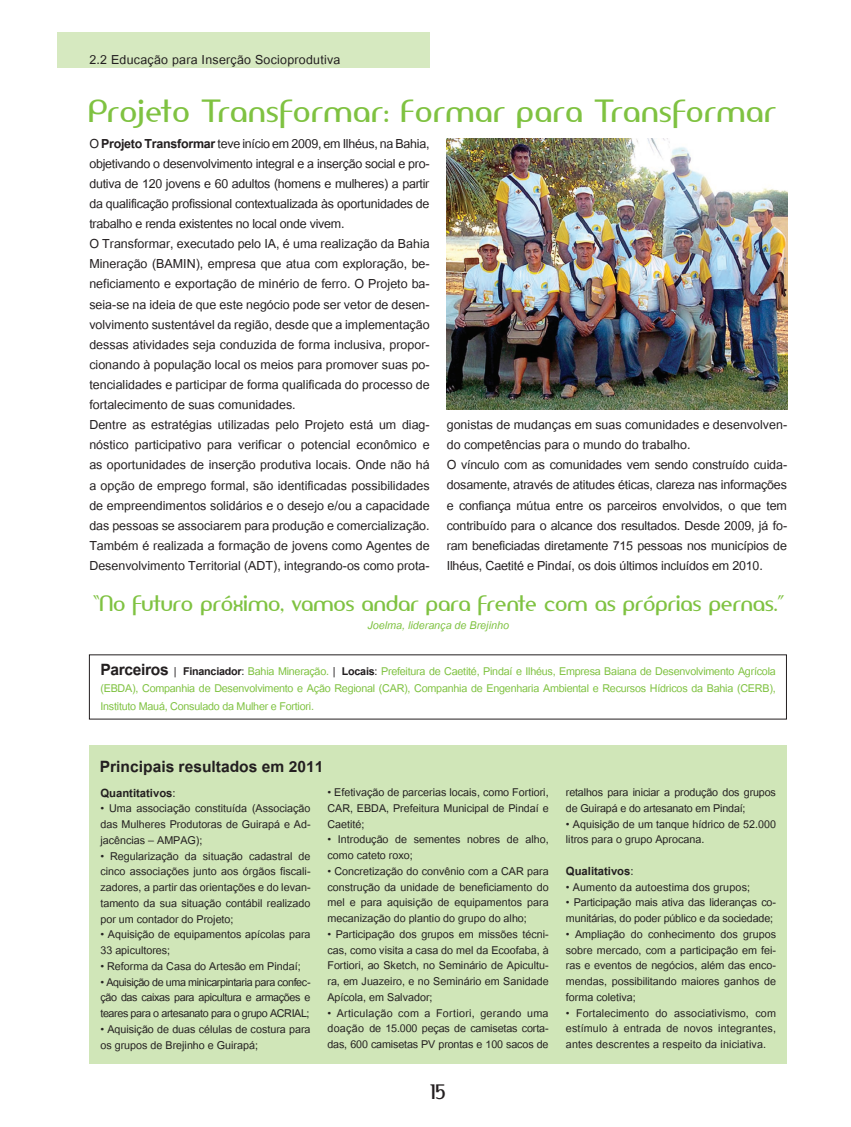
<style>
.page{position:relative;width:851px;height:1127px;background:#fff}
.page>*{position:absolute;margin:0;border:0;box-sizing:border-box;transform-origin:0 0}
.t1{font:30px "Amerika Sans";letter-spacing:.015em;color:#7fc241}
.t2{font:700 21.75px "Utsaah";color:#231f20}
.t3{font:21px "Amerika Sans";letter-spacing:-.01em;color:#7fc241}
.t4{font:19.5px "Amerika Sans";color:#231f20}
.t5{font:17.4px/20.1px "Utsaah";color:#231f20}
.t6{font:700 15.75px "Utsaah";color:#231f20}
.t7{font:15px/15.8px "Utsaah";color:#231f20;text-align:justify}
.t8{font:15px/17.5px "Utsaah";letter-spacing:-.015em;color:#7fc241;text-align:justify}
.t9{font:italic 15px "Utsaah";color:#7fc241}
.s1{font-weight:700}
.s2{font-weight:700;font-size:21.75px;color:#231f20}
.s3{color:#231f20}
.s4{font-weight:700;color:#231f20}
.s5{font-weight:400}
</style>
<div class="page">
<div style="left:57px;top:32px;width:372px;height:36px;background:#d6e9c0"></div>
<img style="left:446px;top:139px;width:341px;height:270px">
<div style="left:89px;top:745px;width:697px;height:318px;background:#d0e6b8"></div>
<p class="t5" style="left:89px;top:50px;width:252px">2.2 Educação para Inserção Socioprodutiva</p>
<h1 class="t1" style="left:88px;top:92px;width:689px">Projeto Transformar: Formar para Transformar</h1>
<p class="t5" style="left:89px;top:135px;width:342px">O <span class="s1">Projeto Transformar</span> teve início em 2009, em Ilhéus, na Bahia, objetivando o desenvolvimento integral e a inserção social e pro&shy;dutiva de 120 jovens e 60 adultos (homens e mulheres) a partir da qualificação profissional contextualizada às oportunidades de trabalho e renda existentes no local onde vivem.<br>O Transformar, executado pelo IA, é uma realização da Bahia Mineração (BAMIN), empresa que atua com exploração, be&shy;neficiamento e exportação de minério de ferro. O Projeto ba&shy;seia-se na ideia de que este negócio pode ser vetor de desen&shy;volvimento sustentável da região, desde que a implementação dessas atividades seja conduzida de forma inclusiva, propor&shy;cionando à população local os meios para promover suas po&shy;tencialidades e participar de forma qualificada do processo de fortalecimento de suas comunidades.<br>Dentre as estratégias utilizadas pelo Projeto está um diag&shy;nóstico participativo para verificar o potencial econômico e as oportunidades de inserção produtiva locais. Onde não há a opção de emprego formal, são identificadas possibilidades de empreendimentos solidários e o desejo e/ou a capacidade das pessoas se associarem para produção e comercialização.<br>Também é realizada a formação de jovens como Agentes de Desenvolvimento Territorial (ADT), integrando-os como prota-</p>
<p class="t5" style="left:446px;top:416px;width:342px">gonistas de mudanças em suas comunidades e desenvolven&shy;do competências para o mundo do trabalho.<br>O vínculo com as comunidades vem sendo construído cuida&shy;dosamente, através de atitudes éticas, clareza nas informações e confiança mútua entre os parceiros envolvidos, o que tem contribuído para o alcance dos resultados. Desde 2009, já fo&shy;ram beneficiadas diretamente 715 pessoas nos municípios de Ilhéus, Caetité e Pindaí, os dois últimos incluídos em 2010.</p>
<h3 class="t3" style="left:92px;top:590px;width:693px">“No futuro próximo, vamos andar para frente com as próprias pernas.”</h3>
<p class="t9" style="left:367px;top:617px;width:143px">Joelma, liderança de Brejinho</p>
<p class="t8" style="left:100px;top:663px;width:676px"><span class="s2">Parceiros</span> <span class="s3">|</span> <span class="s4">Financiador</span><span class="s3">:</span> Bahia Mineração. <span class="s3">|</span> <span class="s4">Locais</span><span class="s3">:</span> Prefeitura de Caetité, Pindaí e Ilhéus, Empresa Baiana de Desenvolvimento Agrícola (EBDA), Companhia de Desenvolvimento e Ação Regional (CAR), Companhia de Engenharia Ambiental e Recursos Hídricos da Bahia (CERB), Instituto Mauá, Consulado da Mulher e Fortiori.</p>
<h2 class="t2" style="left:100px;top:755px;width:225px">Principais resultados em 2011</h2>
<p class="t6" style="left:100px;top:785px;width:77px">Quantitativos<span class="s5">:</span></p>
<p class="t7" style="left:100px;top:802px;width:212px">• Uma associação constituída (Associação das Mulheres Produtoras de Guirapá e Ad&shy;jacências – AMPAG);</p>
<p class="t7" style="left:100px;top:849px;width:212px">• Regularização da situação cadastral de cinco associações junto aos órgãos fiscali&shy;zadores, a partir das orientações e do levan&shy;tamento da sua situação contábil realizado por um contador do Projeto;</p>
<p class="t7" style="left:100px;top:928px;width:211px">• Aquisição de equipamentos apícolas para<br>33 apicultores;</p>
<p class="t7" style="left:100px;top:959px;width:202px">• Reforma da Casa do Artesão em Pindaí;</p>
<p class="t7" style="left:100px;top:975px;width:212px">• Aquisição de uma minicarpintaria para confec&shy;ção das caixas para apicultura e armações e teares para o artesanato para o grupo ACRIAL;</p>
<p class="t7" style="left:100px;top:1022px;width:212px">• Aquisição de duas células de costura para os grupos de Brejinho e Guirapá;</p>
<p class="t7" style="left:327px;top:786px;width:223px">• Efetivação de parcerias locais, como Fortiori, CAR, EBDA, Prefeitura Municipal de Pindaí e Caetité;</p>
<p class="t7" style="left:327px;top:833px;width:223px">• Introdução de sementes nobres de alho, como cateto roxo;</p>
<p class="t7" style="left:327px;top:864px;width:223px">• Concretização do convênio com a CAR para construção da unidade de beneficiamento do mel e para aquisição de equipamentos para mecanização do plantio do grupo do alho;</p>
<p class="t7" style="left:327px;top:927px;width:223px">• Participação dos grupos em missões técni&shy;cas, como visita a casa do mel da Ecoofaba, à Fortiori, ao Sketch, no Seminário de Apicultu&shy;ra, em Juazeiro, e no Seminário em Sanidade Apícola, em Salvador;</p>
<p class="t7" style="left:327px;top:1006px;width:223px">• Articulação com a Fortiori, gerando uma doação de 15.000 peças de camisetas corta&shy;das, 600 camisetas PV prontas e 100 sacos de</p>
<h3 class="t4" style="left:429px;top:1079px;width:18px">15</h3>
<p class="t7" style="left:566px;top:786px;width:211px">retalhos para iniciar a produção dos grupos de Guirapá e do artesanato em Pindaí;</p>
<p class="t7" style="left:566px;top:817px;width:212px">• Aquisição de um tanque hídrico de 52.000 litros para o grupo Aprocana.</p>
<p class="t6" style="left:566px;top:863px;width:69px">Qualitativos<span class="s5">:</span></p>
<p class="t7" style="left:566px;top:880px;width:186px">• Aumento da autoestima dos grupos;</p>
<p class="t7" style="left:566px;top:896px;width:212px">• Participação mais ativa das lideranças co&shy;munitárias, do poder público e da sociedade;</p>
<p class="t7" style="left:566px;top:927px;width:212px">• Ampliação do conhecimento dos grupos sobre mercado, com a participação em fei&shy;ras e eventos de negócios, além das enco&shy;mendas, possibilitando maiores ganhos de forma coletiva;</p>
<p class="t7" style="left:566px;top:1006px;width:211px">• Fortalecimento do associativismo, com estímulo à entrada de novos integrantes, antes descrentes a respeito da iniciativa.</p>
</div>
